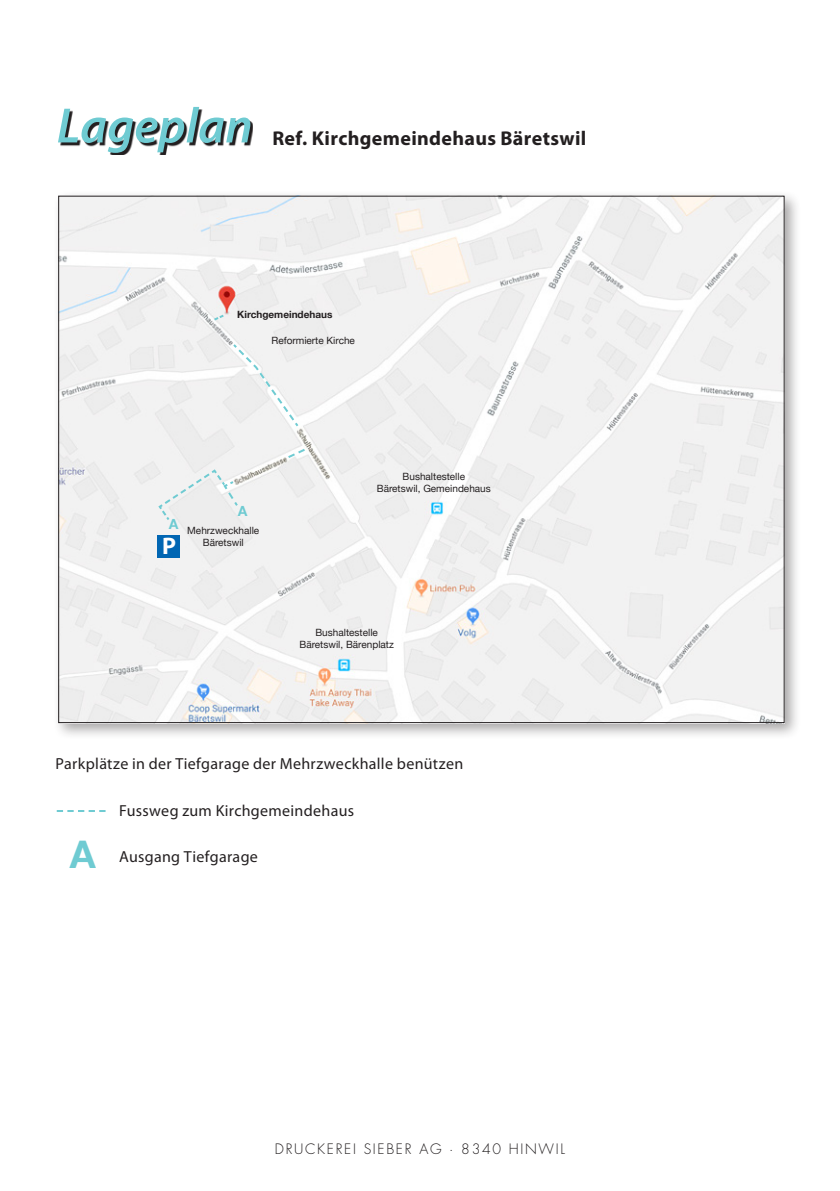
<style>
.page{position:relative;width:840px;height:1191px;background:#fff}
.page>*{position:absolute;margin:0;border:0;box-sizing:border-box;transform-origin:0 0}
.t1{font:italic 600 50px "Myriad Pro";color:#6fcbd2}
.t2{font:700 24px "Myriad Pro";color:#fff}
.t3{font:700 20px "Myriad Pro";letter-spacing:.015em;color:#231f20}
.t4{font:16px "Myriad Pro";letter-spacing:.02em;color:#231f20}
.t5{font:300 14px "Futura";letter-spacing:.12em;color:#231f20}
.t6{font:10px/12px "Helvetica Neue";color:#231f20;text-align:center}
.t7{font:700 10px "Helvetica Neue";color:#231f20}
</style>
<div class="page">
<div style="left:53px;top:190px;width:748px;height:550px;background:#231f20;opacity:.4"></div>
<img style="left:60px;top:198px;width:722px;height:523px">
<svg style="left:60px;top:109px;width:192px;height:46px"></svg>
<div style="left:158px;top:535px;width:22px;height:22px;background:#0166b3"></div>
<svg style="left:57px;top:810px;width:48px;height:2px"></svg>
<svg style="left:286px;top:447px;width:21px;height:13px"></svg>
<svg style="left:231px;top:342px;width:69px;height:86px"></svg>
<svg style="left:212px;top:313px;width:14px;height:9px"></svg>
<svg style="left:157px;top:468px;width:90px;height:61px"></svg>
<h1 class="t1" style="left:57px;top:94px;width:197px">Lageplan</h1>
<h3 class="t3" style="left:272px;top:125px;width:315px">Ref. Kirchgemeindehaus Bäretswil</h3>
<p class="t7" style="left:237px;top:306px;width:97px">Kirchgemeindehaus</p>
<p class="t6" style="left:271px;top:334px;width:85px">Reformierte Kirche</p>
<h2 class="t2" style="left:162px;top:530px;width:15px">P</h2>
<p class="t6" style="left:187px;top:525px;width:74px">Mehrzweckhalle<br>Bäretswil</p>
<p class="t6" style="left:376px;top:471px;width:115px">Bushaltestelle<br>Bäretswil, Gemeindehaus</p>
<p class="t6" style="left:299px;top:627px;width:96px">Bushaltestelle<br>Bäretswil, Bärenplatz</p>
<h3 class="t4" style="left:56px;top:753px;width:409px">Parkplätze in der Tiefgarage der Mehrzweckhalle benützen</h3>
<h3 class="t4" style="left:119px;top:801px;width:236px">Fussweg zum Kirchgemeindehaus</h3>
<h3 class="t4" style="left:119px;top:846px;width:140px">Ausgang Tiefgarage</h3>
<h3 class="t5" style="left:275px;top:1140px;width:291px">DRUCKEREI SIEBER AG · 8340 HINWIL</h3>
</div>
